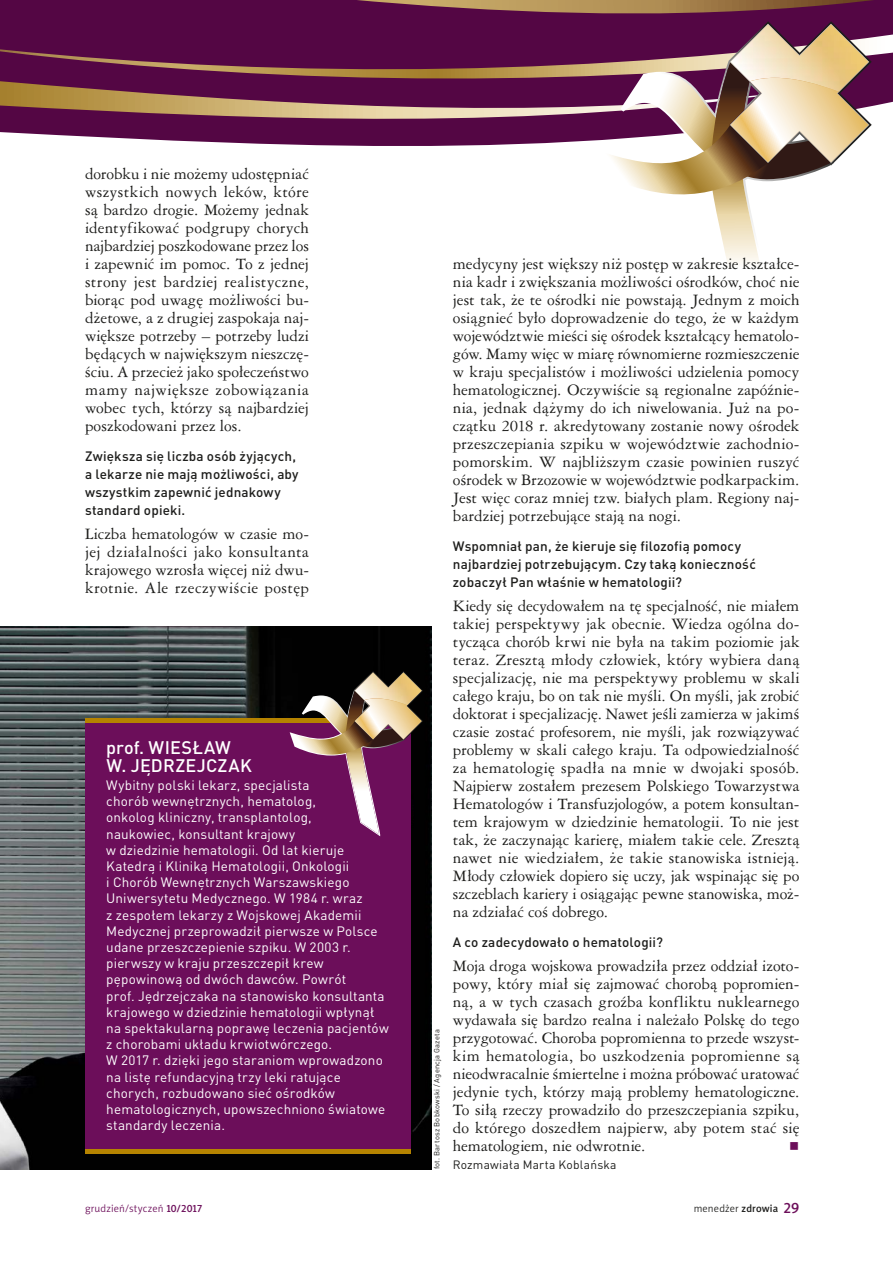
<style>
.page{position:relative;width:893px;height:1263px;background:#fff}
.page>*{position:absolute;margin:0;border:0;box-sizing:border-box;transform-origin:0 0}
.t1{font:500 18px/18px "DIN Pro";letter-spacing:.01em;color:#fff}
.t2{font:15px/18px "Ameri Garmnd PL";letter-spacing:.005em;color:#1d1d1b;text-align:justify}
.t3{font:15px "Newspaper Pi Normal";color:#6c0e5a}
.t4{font:13.5px/16.2px "DIN Pro";letter-spacing:.01em;color:#fff}
.t5{font:500 13.5px/18px "DIN Pro";letter-spacing:.015em;color:#1d1d1b}
.t6{font:12px "DIN Pro";letter-spacing:.02em;color:#1d1d1b}
.t7{font:10.5px "Naomi Sans EFNTT Light";letter-spacing:.015em;color:#6c0e5a}
.t8{font:10.5px "Naomi Sans EFNTT Light";letter-spacing:.015em;color:#1d1d1b}
.t9{font:7.5px "DIN Pro";letter-spacing:.03em;color:#1d1d1b}
.s1{font-family:"Naomi Sans EFNTT Medium"}
.s2{font-family:"Naomi Sans EFNTT Medium";font-size:15px;color:#6c0e5a}
</style>
<div class="page">
<svg style="left:0;top:0;width:893px;height:106px;background:#672247"></svg>
<svg style="left:872px;top:35px;width:21px;height:53px"></svg>
<svg style="left:595px;top:21px;width:277px;height:107px"></svg>
<svg style="left:0;top:24px;width:869px;height:238px"></svg>
<img style="left:0;top:627px;width:432px;height:542px">
<div style="left:85px;top:718px;width:325px;height:433px;background:#6c0e5a"></div>
<div style="left:85px;top:718px;width:325px;height:5px;background:#b58300"></div>
<hr style="left:85px;top:1149px;width:325px;height:4px;background:#b58300">
<svg style="left:290px;top:671px;width:133px;height:165px"></svg>
<p class="t2" style="left:85px;top:165px;width:225px">dorobku i nie możemy udostępniać wszystkich nowych leków, które są bardzo drogie. Możemy jednak identyfikować podgrupy chorych najbardziej poszkodowane przez los i zapewnić im pomoc. To z jednej strony jest bardziej realistyczne, biorąc pod uwagę możliwości bu&shy;dżetowe, a z drugiej zaspokaja naj&shy;większe potrzeby – potrzeby ludzi będących w największym nieszczę&shy;ściu. A przecież jako społeczeństwo mamy największe zobowiązania wobec tych, którzy są najbardziej poszkodowani przez los.</p>
<p class="t5" style="left:85px;top:447px;width:215px">Zwiększa się liczba osób żyjących, a lekarze nie mają możliwości, aby wszystkim zapewnić jednakowy standard opieki.</p>
<p class="t2" style="left:85px;top:525px;width:225px">Liczba hematologów w czasie mo&shy;jej działalności jako konsultanta krajowego wzrosła więcej niż dwu&shy;krotnie. Ale rzeczywiście postęp</p>
<p class="t1" style="left:106px;top:737px;width:147px">prof. WIESŁAW<br>W. JĘDRZEJCZAK</p>
<p class="t4" style="left:106px;top:776px;width:284px">Wybitny polski lekarz, specjalista<br>chorób wewnętrznych, hematolog,<br>onkolog kliniczny, transplantolog,<br>naukowiec, konsultant krajowy<br>w dziedzinie hematologii. Od lat kieruje Katedrą i Kliniką Hematologii, Onkologii<br>i Chorób Wewnętrznych Warszawskiego Uniwersytetu Medycznego. W 1984 r. wraz<br>z zespołem lekarzy z Wojskowej Akademii Medycznej przeprowadził pierwsze w Polsce udane przeszczepienie szpiku. W 2003 r. pierwszy w kraju przeszczepił krew pępowinową od dwóch dawców. Powrót<br>prof. Jędrzejczaka na stanowisko konsultanta krajowego w dziedzinie hematologii wpłynął na spektakularną poprawę leczenia pacjentów z chorobami układu krwiotwórczego.<br>W 2017 r. dzięki jego staraniom wprowadzono na listę refundacyjną trzy leki ratujące chorych, rozbudowano sieć ośrodków hematologicznych, upowszechniono światowe standardy leczenia.</p>
<p class="t9" style="left:432px;top:1169px;width:142px;rotate:-90deg">fot. Bartosz Bobkowski / Agencja Gazeta</p>
<p class="t2" style="left:453px;top:255px;width:348px">medycyny jest większy niż postęp w zakresie kształce&shy;nia kadr i zwiększania możliwości ośrodków, choć nie jest tak, że te ośrodki nie powstają. Jednym z moich osiągnieć było doprowadzenie do tego, że w każdym województwie mieści się ośrodek kształcący hematolo&shy;gów. Mamy więc w miarę równomierne rozmieszczenie w kraju specjalistów i możliwości udzielenia pomocy hematologicznej. Oczywiście są regionalne zapóźnie&shy;nia, jednak dążymy do ich niwelowania. Już na po&shy;czątku 2018 r. akredytowany zostanie nowy ośrodek przeszczepiania szpiku w województwie zachodnio&shy;pomorskim. W najbliższym czasie powinien ruszyć ośrodek w Brzozowie w województwie podkarpackim.<br>Jest więc coraz mniej tzw. białych plam. Regiony naj&shy;bardziej potrzebujące stają na nogi.</p>
<p class="t5" style="left:453px;top:537px;width:305px">Wspomniał pan, że kieruje się filozofią pomocy najbardziej potrzebującym. Czy taką konieczność zobaczył Pan właśnie w hematologii?</p>
<p class="t2" style="left:453px;top:597px;width:348px">Kiedy się decydowałem na tę specjalność, nie miałem takiej perspektywy jak obecnie. Wiedza ogólna do&shy;tycząca chorób krwi nie była na takim poziomie jak teraz. Zresztą młody człowiek, który wybiera daną specjalizację, nie ma perspektywy problemu w skali całego kraju, bo on tak nie myśli. On myśli, jak zrobić doktorat i specjalizację. Nawet jeśli zamierza w jakimś czasie zostać profesorem, nie myśli, jak rozwiązywać problemy w skali całego kraju. Ta odpowiedzialność za hematologię spadła na mnie w dwojaki sposób.<br>Najpierw zostałem prezesem Polskiego Towarzystwa Hematologów i Transfuzjologów, a potem konsultan&shy;tem krajowym w dziedzinie hematologii. To nie jest tak, że zaczynając karierę, miałem takie cele. Zresztą nawet nie wiedziałem, że takie stanowiska istnieją.<br>Młody człowiek dopiero się uczy, jak wspinając się po szczeblach kariery i osiągając pewne stanowiska, moż&shy;na zdziałać coś dobrego.</p>
<p class="t5" style="left:453px;top:933px;width:212px">A co zadecydowało o hematologii?</p>
<p class="t2" style="left:453px;top:957px;width:348px">Moja droga wojskowa prowadziła przez oddział izoto&shy;powy, który miał się zajmować chorobą popromien&shy;ną, a w tych czasach groźba konfliktu nuklearnego wydawała się bardzo realna i należało Polskę do tego przygotować. Choroba popromienna to przede wszyst&shy;kim hematologia, bo uszkodzenia popromienne są nieodwracalnie śmiertelne i można próbować uratować jedynie tych, którzy mają problemy hematologiczne.<br>To siłą rzeczy prowadziło do przeszczepiania szpiku, do którego doszedłem najpierw, aby potem stać się hematologiem, nie odwrotnie.</p>
<p class="t3" style="left:789px;top:1138px;width:12px">r</p>
<p class="t6" style="left:453px;top:1157px;width:165px">Rozmawiała Marta Koblańska</p>
<p class="t7" style="left:85px;top:1202px;width:119px">grudzień/styczeń <span class="s1">10/2017</span></p>
<p class="t8" style="left:694px;top:1202px;width:107px">menedżer <span class="s1">zdrowia</span> <span class="s2">29</span></p>
</div>
